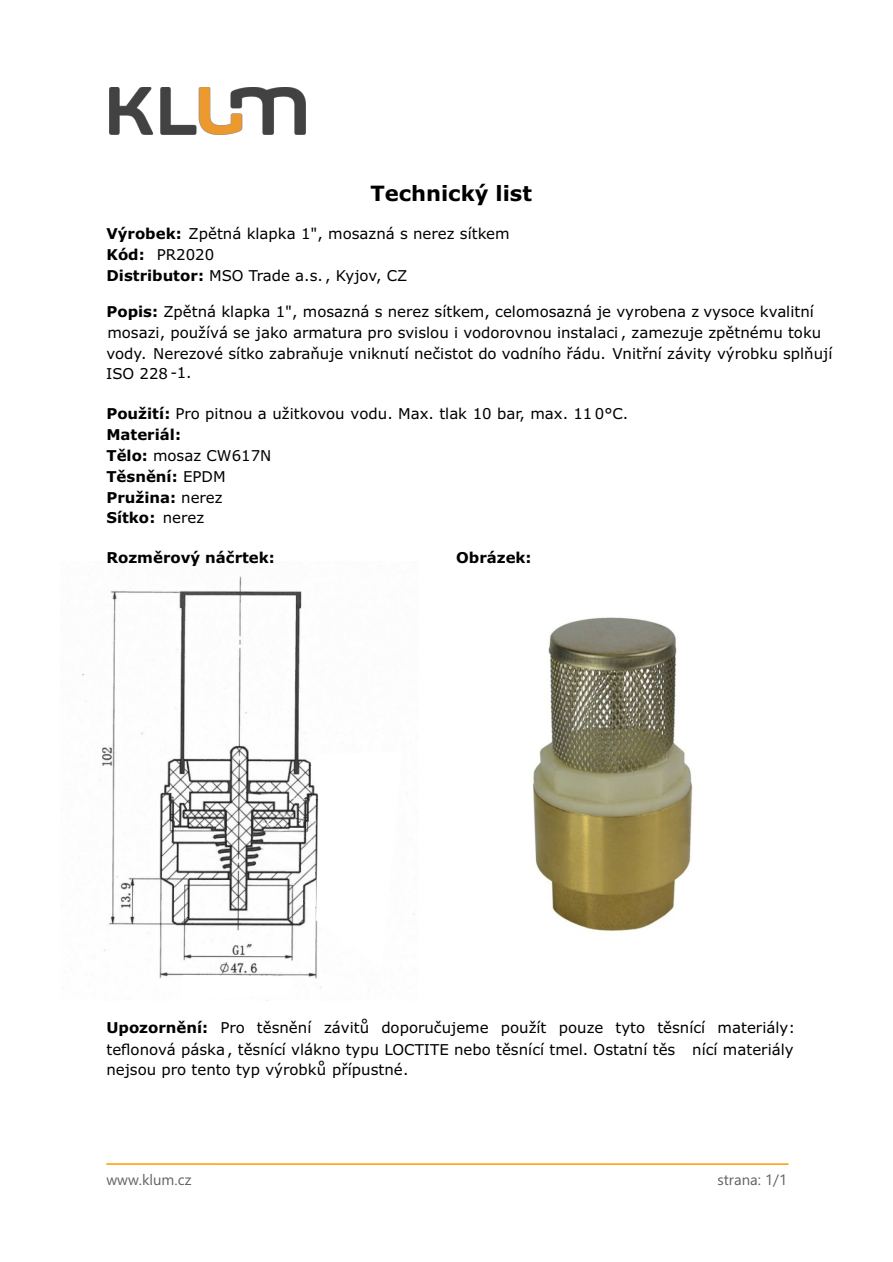
<style>
.page{position:relative;width:893px;height:1262px;background:#fff}
.page>*{position:absolute;margin:0;border:0;box-sizing:border-box;transform-origin:0 0}
.t1{font:700 21px "Verdana";color:#000}
.t2{font:15px/21px "Verdana";color:#000}
.t3{font:700 15px "Verdana";color:#000}
.t4{font:15px "Segoe UI";color:#626262}
.s1{font-weight:700}
.s2{font-weight:400}
</style>
<div class="page">
<img style="left:62px;top:576px;width:353px;height:412px">
<hr style="left:106px;top:1163px;width:682px;height:1px;background:#f90">
<img style="left:110px;top:88px;width:195px;height:47px">
<img style="left:533px;top:617px;width:160px;height:314px">
<h1 class="t1" style="left:370px;top:184px;width:163px">Technický list</h1>
<p class="t2" style="left:106px;top:224px;width:405px"><span class="s1">Výrobek:</span> Zpětná klapka 1", mosazná s nerez sítkem<br><span class="s1">Kód:</span> PR2020<br><span class="s1">Distributor:</span> MSO Trade a.s., Kyjov, CZ</p>
<p class="t2" style="left:106px;top:302px;width:727px"><span class="s1">Popis:</span> Zpětná klapka 1", mosazná s nerez sítkem, celomosazná je vyrobena z vysoce kvalitní mosazi, používá se jako armatura pro svislou i vodorovnou instalaci , zamezuje zpětnému toku vody. Nerezové sítko zabraňuje vniknutí nečistot do vodního řádu. Vnitřní závity výrobku splňují ISO 228-1.</p>
<p class="t2" style="left:515px;top:344px;width:7px">.</p>
<p class="t2" style="left:106px;top:404px;width:523px"><span class="s1">Použití:</span> Pro pitnou a užitkovou vodu. Max. tlak 10 bar, max. 110°C.<br><span class="s1">Materiál:<br>Tělo:</span> mosaz CW617N<br><span class="s1">Těsnění:</span> EPDM</p>
<p class="t3" style="left:106px;top:511px;width:99px">Sítko: <span class="s2">nerez</span></p>
<p class="t3" style="left:106px;top:492px;width:118px">Pružina: <span class="s2">nerez</span></p>
<p class="t3" style="left:106px;top:551px;width:170px">Rozměrový náčrtek:</p>
<p class="t3" style="left:456px;top:551px;width:77px">Obrázek:</p>
<p class="t2" style="left:106px;top:1018px;width:690px;text-align:justify"><span class="s1">Upozornění:</span> Pro těsnění závitů doporučujeme použít pouze tyto těsnící materiály: teflonová páska, těsnící vlákno typu LOCTITE nebo těsnící tmel. Ostatní těs nící materiály nejsou pro tento typ výrobků přípustné.</p>
<p class="t4" style="left:106px;top:1174px;width:86px">www.klum.cz</p>
<p class="t4" style="left:717px;top:1174px;width:71px">strana: 1/1</p>
</div>
